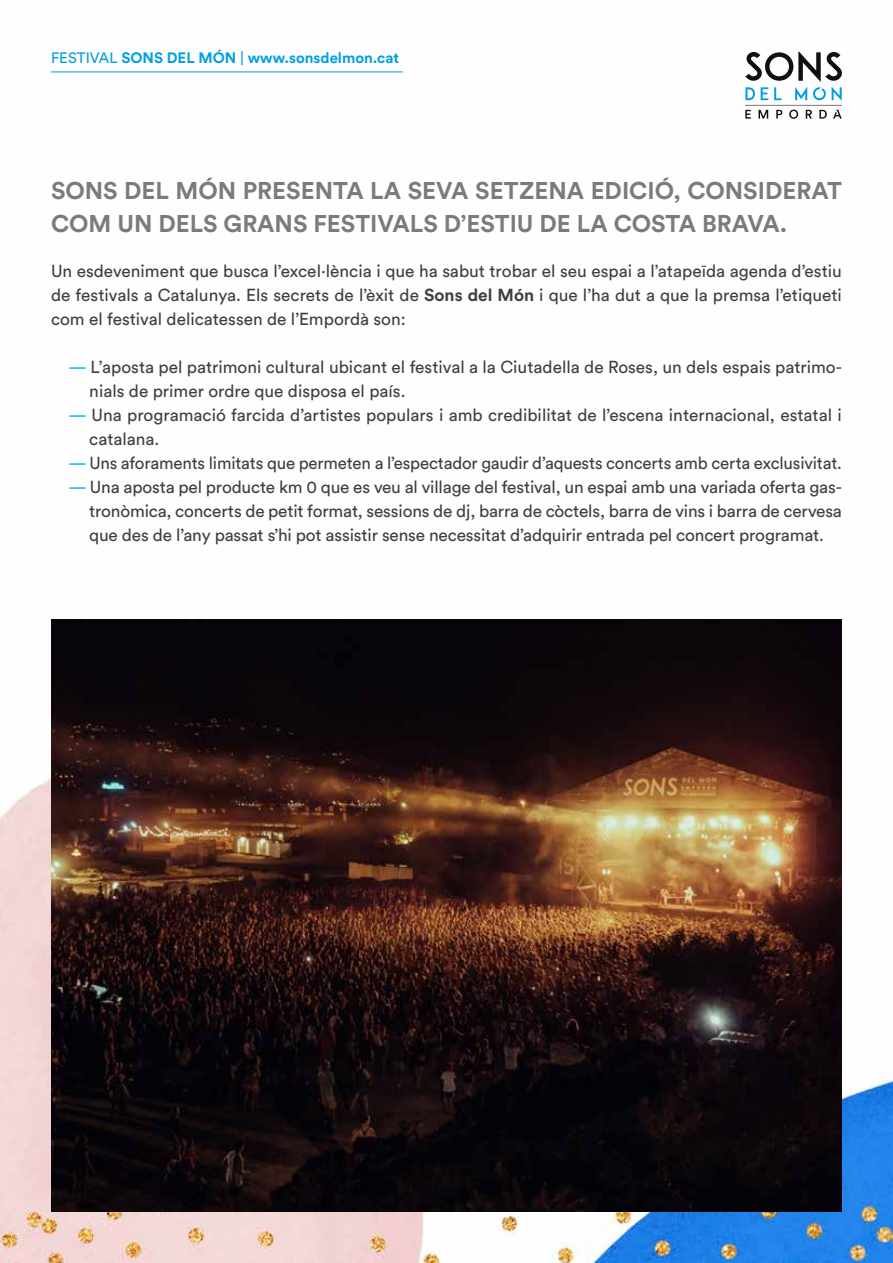
<style>
.page{position:relative;width:893px;height:1263px;background:#fff}
.page>*{position:absolute;margin:0;border:0;box-sizing:border-box;transform-origin:0 0}
.t1{font:700 24px/33px "Circular Std";color:#7c7b7b}
.t2{font:17.25px/24px "Circular Std";color:#404040;text-align:justify}
.t3{font:700 15px "Circular Std";color:#009fe3}
.s1{font-weight:400}
.s2{font-weight:700}
.s3{color:#00b6ed}
</style>
<div class="page">
<img style="left:0;top:71px;width:893px;height:1192px">
<img style="left:51px;top:619px;width:791px;height:593px">
<hr style="left:51px;top:72px;width:352px;height:1px;background:#009fe3">
<hr style="left:745px;top:105px;width:97px;height:1px;background:#120f0d">
<svg style="left:745px;top:110px;width:6px;height:9px"></svg>
<svg style="left:758px;top:110px;width:10px;height:9px"></svg>
<svg style="left:776px;top:110px;width:6px;height:9px"></svg>
<svg style="left:789px;top:110px;width:9px;height:9px"></svg>
<svg style="left:806px;top:110px;width:6px;height:9px"></svg>
<svg style="left:819px;top:110px;width:8px;height:9px"></svg>
<svg style="left:833px;top:110px;width:9px;height:9px"></svg>
<svg style="left:745px;top:51px;width:97px;height:50px"></svg>
<p class="t3" style="left:51px;top:48px;width:350px"><span class="s1">FESTIVAL</span> SONS DEL MÓN <span class="s1">|</span> www.sonsdelmon.cat</p>
<h1 class="t1" style="left:51px;top:174px;width:792px">SONS DEL MÓN PRESENTA LA SEVA SETZENA EDICIÓ, CONSIDERAT<br>COM UN DELS GRANS FESTIVALS D’ESTIU DE LA COSTA BRAVA.</h1>
<p class="t2" style="left:51px;top:259px;width:792px">Un esdeveniment que busca l’excel·lència i que ha sabut trobar el seu espai a l’atapeïda agenda d’estiu de festivals a Catalunya. Els secrets de l’èxit de <span class="s2">Sons del Món</span> i que l’ha dut a que la premsa l’etiqueti com el festival delicatessen de l’Empordà son:</p>
<p class="t2" style="left:89px;top:355px;width:754px;text-indent:-21px"><span class="s3">—</span> L’aposta pel patrimoni cultural ubicant el festival a la Ciutadella de Roses, un dels espais patrimo&shy;nials de primer ordre que disposa el país.</p>
<p class="t2" style="left:89px;top:403px;width:754px;text-indent:-21px"><span class="s3">—</span> Una programació farcida d’artistes populars i amb credibilitat de l’escena internacional, estatal i catalana.</p>
<p class="t2" style="left:68px;top:451px;width:775px"><span class="s3">—</span> Uns aforaments limitats que permeten a l’espectador gaudir d’aquests concerts amb certa exclusivitat.</p>
<p class="t2" style="left:89px;top:475px;width:754px;text-indent:-21px"><span class="s3">—</span> Una aposta pel producte km 0 que es veu al village del festival, un espai amb una variada oferta gas&shy;tronòmica, concerts de petit format, sessions de dj, barra de còctels, barra de vins i barra de cervesa que des de l’any passat s’hi pot assistir sense necessitat d’adquirir entrada pel concert programat.</p>
</div>
